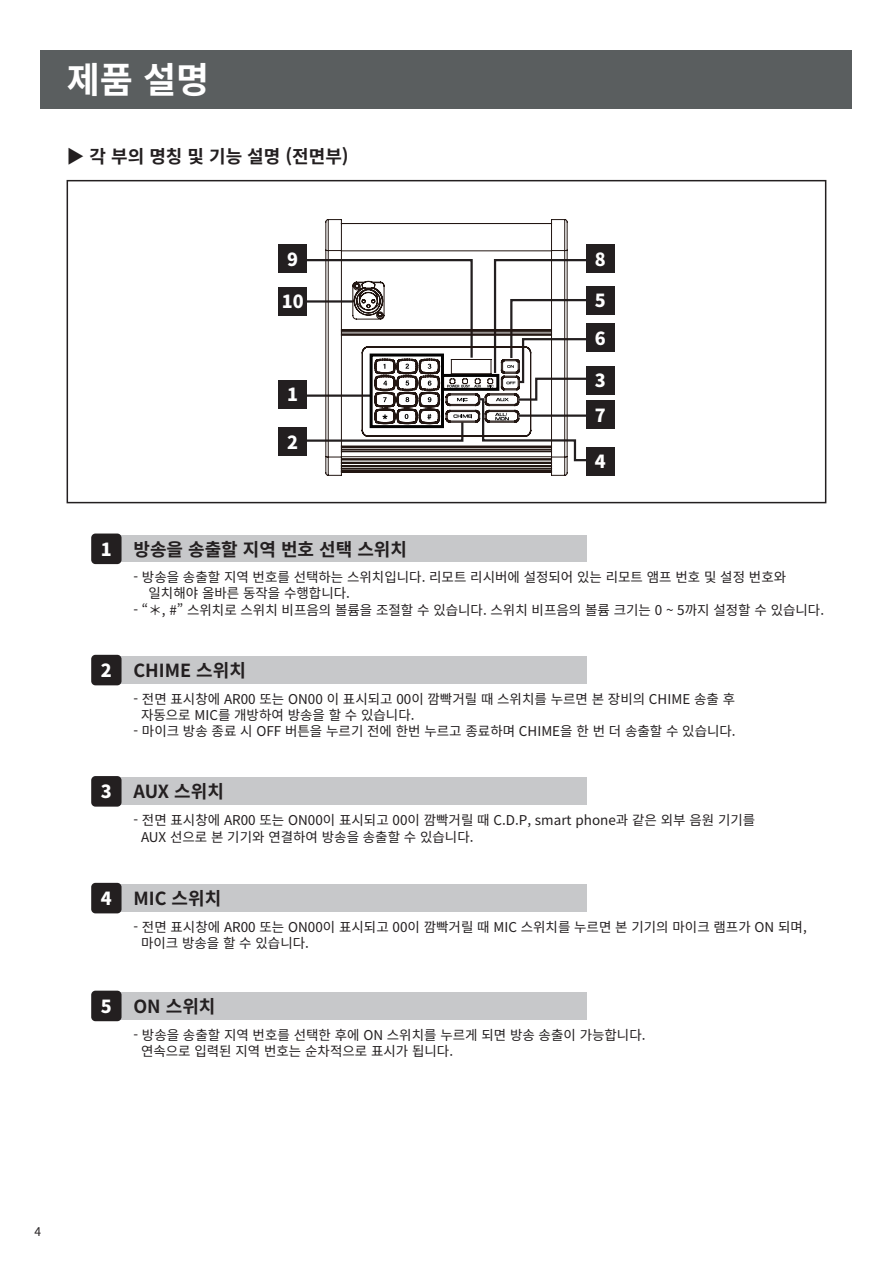
<style>
.page{position:relative;width:893px;height:1263px;background:#fff}
.page>*{position:absolute;margin:0;border:0;box-sizing:border-box;transform-origin:0 0}
.t1{font:700 36px "Noto Sans CJ Kkr";color:#fff}
.t2{font:700 18px "Noto Sans CJ Kkr";color:#231f20}
.t3{font:900 18px/37.7px "Noto Sans CJ Kkr";color:#fff}
.t4{font:13.5px/16.2px "Noto Sans CJ Kkr";color:#231f20}
.t5{font:12px "Noto Sans CJ Kkr";color:#231f20}
.s1{font-weight:900;color:#fff}
</style>
<div class="page">
<div style="left:41px;top:51px;width:811px;height:58px;background:#5a5e5f"></div>
<div style="left:106px;top:535px;width:481px;height:27px;background:#c7c8ca"></div>
<div style="left:91px;top:533px;width:31px;height:31px;background:#231f20;border-radius:4px"></div>
<div style="left:279px;top:245px;width:28px;height:28px;background:#231f20"></div>
<div style="left:279px;top:287px;width:28px;height:28px;background:#231f20"></div>
<div style="left:279px;top:380px;width:28px;height:28px;background:#231f20"></div>
<div style="left:279px;top:428px;width:28px;height:28px;background:#231f20"></div>
<div style="left:586px;top:245px;width:28px;height:28px;background:#231f20"></div>
<div style="left:586px;top:286px;width:28px;height:28px;background:#231f20"></div>
<div style="left:586px;top:324px;width:28px;height:28px;background:#231f20"></div>
<div style="left:586px;top:366px;width:28px;height:28px;background:#231f20"></div>
<div style="left:586px;top:401px;width:28px;height:28px;background:#231f20"></div>
<div style="left:586px;top:447px;width:28px;height:29px;background:#231f20"></div>
<div style="left:106px;top:657px;width:481px;height:27px;background:#c7c8ca"></div>
<div style="left:91px;top:655px;width:31px;height:30px;background:#231f20;border-radius:4px"></div>
<div style="left:106px;top:778px;width:481px;height:27px;background:#c7c8ca"></div>
<div style="left:91px;top:776px;width:31px;height:31px;background:#231f20;border-radius:4px"></div>
<div style="left:106px;top:885px;width:481px;height:27px;background:#c7c8ca"></div>
<div style="left:91px;top:883px;width:31px;height:30px;background:#231f20;border-radius:4px"></div>
<div style="left:106px;top:992px;width:481px;height:27px;background:#c7c8ca"></div>
<div style="left:91px;top:991px;width:31px;height:30px;background:#231f20;border-radius:4px"></div>
<div style="left:67px;top:180px;width:759px;height:323px;border:2px solid #231f20"></div>
<svg style="left:325px;top:219px;width:243px;height:257px"></svg>
<svg style="left:305px;top:258px;width:283px;height:204px"></svg>
<h1 class="t1" style="left:67px;top:60px;width:144px">제품 설명</h1>
<h2 class="t2" style="left:67px;top:146px;width:284px">▶ 각 부의 명칭 및 기능 설명 (전면부)</h2>
<h2 class="t3" style="left:287px;top:241px;width:12px">9</h2>
<h2 class="t3" style="left:282px;top:283px;width:23px">10</h2>
<h2 class="t3" style="left:287px;top:376px;width:12px">1</h2>
<h2 class="t3" style="left:287px;top:424px;width:12px">2</h2>
<h2 class="t3" style="left:595px;top:241px;width:12px">8</h2>
<h2 class="t3" style="left:595px;top:282px;width:12px">5<br>6</h2>
<h2 class="t3" style="left:595px;top:363px;width:12px;line-height:34.7px">3<br>7</h2>
<h2 class="t3" style="left:595px;top:443px;width:12px">4</h2>
<h2 class="t2" style="left:101px;top:539px;width:308px"><span class="s1">1</span> 방송을 송출할 지역 번호 선택 스위치</h2>
<p class="t4" style="left:149px;top:569px;width:639px;text-indent:-15px">- 방송을 송출할 지역 번호를 선택하는 스위치입니다. 리모트 리시버에 설정되어 있는 리모트 앰프 번호 및 설정 번호와 일치해야 올바른 동작을 수행합니다.</p>
<p class="t4" style="left:133px;top:602px;width:692px">- “＊, #” 스위치로 스위치 비프음의 볼륨을 조절할 수 있습니다. 스위치 비프음의 볼륨 크기는 0 ~ 5까지 설정할 수 있습니다.</p>
<h2 class="t2" style="left:101px;top:660px;width:147px"><span class="s1">2</span> CHIME 스위치</h2>
<p class="t4" style="left:141px;top:691px;width:596px;text-indent:-8px">- 전면 표시창에 AR00 또는 ON00 이 표시되고 00이 깜빡거릴 때 스위치를 누르면 본 장비의 CHIME 송출 후 자동으로 MIC를 개방하여 방송을 할 수 있습니다.</p>
<p class="t4" style="left:133px;top:724px;width:604px">- 마이크 방송 종료 시 OFF 버튼을 누르기 전에 한번 누르고 종료하며 CHIME을 한 번 더 송출할 수 있습니다.</p>
<h2 class="t2" style="left:101px;top:781px;width:125px"><span class="s1">3</span> AUX 스위치</h2>
<p class="t4" style="left:141px;top:813px;width:616px;text-indent:-8px">- 전면 표시창에 AR00 또는 ON00이 표시되고 00이 깜빡거릴 때 C.D.P, smart phone과 같은 외부 음원 기기를<br>AUX 선으로 본 기기와 연결하여 방송을 송출할 수 있습니다.</p>
<h2 class="t2" style="left:101px;top:888px;width:122px"><span class="s1">4</span> MIC 스위치</h2>
<p class="t4" style="left:141px;top:919px;width:667px;text-indent:-8px">- 전면 표시창에 AR00 또는 ON00이 표시되고 00이 깜빡거릴 때 MIC 스위치를 누르면 본 기기의 마이크 램프가 ON 되며, 마이크 방송을 할 수 있습니다.</p>
<h2 class="t2" style="left:101px;top:996px;width:116px"><span class="s1">5</span> ON 스위치</h2>
<p class="t4" style="left:141px;top:1027px;width:506px;text-indent:-8px">- 방송을 송출할 지역 번호를 선택한 후에 ON 스위치를 누르게 되면 방송 송출이 가능합니다. 연속으로 입력된 지역 번호는 순차적으로 표시가 됩니다.</p>
<p class="t5" style="left:34px;top:1225px;width:8px">4</p>
</div>
